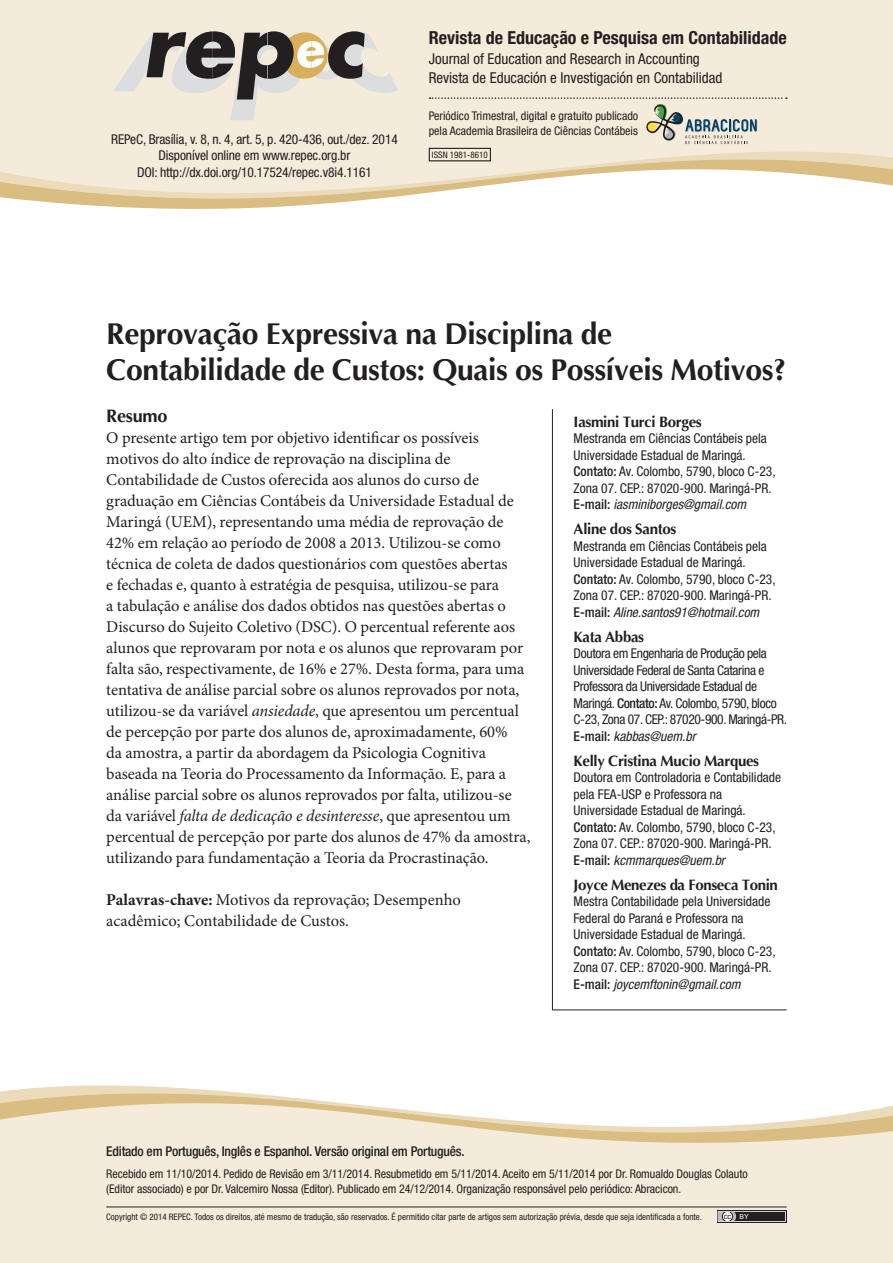
<style>
.page{position:relative;width:893px;height:1263px;background:#fff}
.page>*{position:absolute;margin:0;border:0;box-sizing:border-box;transform-origin:0 0}
.t1{font:700 30px/36px "Optima";letter-spacing:-.01em;color:#231f20}
.t2{font:700 condensed 18px "Helvetica Neue LT Std";color:#231f20}
.t3{font:700 18px "Optima";letter-spacing:-.01em;color:#231f20}
.t4{font:16.5px/21px "Minion Pro";letter-spacing:-.005em;color:#231f20}
.t5{font:700 15px "Optima";letter-spacing:-.02em;color:#231f20}
.t6{font:condensed 15px/19.5px "Helvetica Neue LT Std";color:#231f20}
.t7{font:condensed 13.5px/16.5px "Helvetica Neue LT Std";color:#231f20}
.t8{font:condensed 13.5px/16.5px "Helvetica Neue LT Std";letter-spacing:-.025em;color:#231f20}
.t9{font:500 condensed 13.5px "Helvetica Neue LT Std";letter-spacing:-.015em;color:#231f20}
.t10{font:condensed 12px/15px "Helvetica Neue LT Std";letter-spacing:-.005em;color:#231f20}
.t11{font:condensed 9px "Helvetica Neue LT Std";color:#231f20}
.t12{font:7.5px "Arial";color:#231f20}
.s1{font-weight:500}
.s2{font-style:italic}
.s3{font-weight:700}
.s4{font-size:7.05px;color:#fff}
</style>
<div class="page">
<div style="left:0;top:0;width:893px;height:125px;background:#f4ebda"></div>
<div style="left:0;top:1179px;width:893px;height:84px;background:#f4ebda"></div>
<svg style="left:0;top:127px;width:893px;height:82px;fill:#f4ebda"></svg>
<svg style="left:0;top:1085px;width:893px;height:94px;fill:#f4ebda"></svg>
<hr style="left:106px;top:1206px;width:681px;height:1px;background:#231f20">
<div style="left:717px;top:1210px;width:70px;height:13px;background:#231f20"></div>
<svg style="left:718px;top:1211px;width:68px;height:11px"></svg>
<svg style="left:113px;top:30px;width:285px;height:90px;background:#c0b9ad"></svg>
<div style="left:429px;top:148px;width:62px;height:13px;border:1px solid #231f20"></div>
<svg style="left:429px;top:97px;width:358px;height:47px;background:#e4dece"></svg>
<hr style="left:552px;top:409px;width:1px;height:601px;background:#231f20">
<hr style="left:552px;top:1009px;width:234px;height:1px;background:#231f20">
<p class="t7" style="left:111px;top:131px;width:288px;text-align:center">REPeC, Brasília, v. 8, n. 4, art. 5, p. 420-436, out./dez. 2014<br>Disponível online em www.repec.org.br<br>DOI: http://dx.doi.org/10.17524/repec.v8i4.1161</p>
<p class="t2" style="left:429px;top:27px;width:359px">Revista de Educação e Pesquisa em Contabilidade</p>
<p class="t6" style="left:429px;top:49px;width:295px">Journal of Education and Research in Accounting<br>Revista de Educación e Investigación en Contabilidad</p>
<p class="t10" style="left:429px;top:108px;width:211px">Periódico Trimestral, digital e gratuito publicado pela Academia Brasileira de Ciências Contábeis</p>
<p class="t11" style="left:432px;top:149px;width:57px">ISSN 1981-8610</p>
<h1 class="t1" style="left:106px;top:316px;width:682px">Reprovação Expressiva na Disciplina de<br>Contabilidade de Custos: Quais os Possíveis Motivos?</h1>
<p class="t5" style="left:574px;top:412px;width:130px">Iasmini Turci Borges</p>
<p class="t7" style="left:574px;top:430px;width:203px">Mestranda em Ciências Contábeis pela Universidade Estadual de Maringá.<br><span class="s1">Contato:</span> Av. Colombo, 5790, bloco C-23, Zona 07. CEP.: 87020-900. Maringá-PR.<br><span class="s1">E-mail:</span> <span class="s2">iasminiborges@gmail.com</span></p>
<p class="t5" style="left:574px;top:520px;width:104px">Aline dos Santos</p>
<p class="t7" style="left:574px;top:538px;width:203px">Mestranda em Ciências Contábeis pela Universidade Estadual de Maringá.<br><span class="s1">Contato:</span> Av. Colombo, 5790, bloco C-23, Zona 07. CEP.: 87020-900. Maringá-PR.<br><span class="s1">E-mail:</span> <span class="s2">Aline.santos91@hotmail.com</span></p>
<p class="t5" style="left:574px;top:627px;width:72px">Kata Abbas</p>
<p class="t8" style="left:574px;top:645px;width:215px">Doutora em Engenharia de Produção pela Universidade Federal de Santa Catarina e Professora da Universidade Estadual de Maringá. <span class="s1">Contato:</span> Av. Colombo, 5790, bloco C-23, Zona 07. CEP.: 87020-900. Maringá-PR.<br><span class="s1">E-mail:</span> <span class="s2">kabbas@uem.br</span></p>
<p class="t5" style="left:574px;top:751px;width:187px">Kelly Cristina Mucio Marques</p>
<p class="t7" style="left:574px;top:769px;width:209px">Doutora em Controladoria e Contabilidade pela FEA-USP e Professora na Universidade Estadual de Maringá.<br><span class="s1">Contato:</span> Av. Colombo, 5790, bloco C-23, Zona 07. CEP.: 87020-900. Maringá-PR.<br><span class="s1">E-mail:</span> <span class="s2">kcmmarques@uem.br</span></p>
<p class="t5" style="left:574px;top:875px;width:206px">Joyce Menezes da Fonseca Tonin</p>
<p class="t7" style="left:574px;top:893px;width:203px">Mestra Contabilidade pela Universidade Federal do Paraná e Professora na Universidade Estadual de Maringá.<br><span class="s1">Contato:</span> Av. Colombo, 5790, bloco C-23, Zona 07. CEP.: 87020-900. Maringá-PR.<br><span class="s1">E-mail:</span> <span class="s2">joycemftonin@gmail.com</span></p>
<p class="t3" style="left:106px;top:404px;width:63px">Resumo</p>
<p class="t4" style="left:106px;top:427px;width:426px">O presente artigo tem por objetivo identificar os possíveis motivos do alto índice de reprovação na disciplina de Contabilidade de Custos oferecida aos alunos do curso de graduação em Ciências Contábeis da Universidade Estadual de Maringá (UEM), representando uma média de reprovação de 42% em relação ao período de 2008 a 2013. Utilizou-se como técnica de coleta de dados questionários com questões abertas<br>e fechadas e, quanto à estratégia de pesquisa, utilizou-se para<br>a tabulação e análise dos dados obtidos nas questões abertas o Discurso do Sujeito Coletivo (DSC). O percentual referente aos alunos que reprovaram por nota e os alunos que reprovaram por falta são, respectivamente, de 16% e 27%. Desta forma, para uma tentativa de análise parcial sobre os alunos reprovados por nota, utilizou-se da variável <span class="s2">ansiedade</span>, que apresentou um percentual de percepção por parte dos alunos de, aproximadamente, 60%<br>da amostra, a partir da abordagem da Psicologia Cognitiva baseada na Teoria do Processamento da Informação. E, para a análise parcial sobre os alunos reprovados por falta, utilizou-se da variável <span class="s2">falta de dedicação e desinteresse</span>, que apresentou um percentual de percepção por parte dos alunos de 47% da amostra, utilizando para fundamentação a Teoria da Procrastinação.</p>
<p class="t4" style="left:106px;top:889px;width:356px"><span class="s3">Palavras-chave:</span> Motivos da reprovação; Desempenho acadêmico; Contabilidade de Custos.</p>
<p class="t9" style="left:106px;top:1143px;width:360px">Editado em Português, Inglês e Espanhol. Versão original em Português.</p>
<p class="t10" style="left:106px;top:1166px;width:643px">Recebido em 11/10/2014. Pedido de Revisão em 3/11/2014. Resubmetido em 5/11/2014. Aceito em 5/11/2014 por Dr. Romualdo Douglas Colauto (Editor associado) e por Dr. Valcemiro Nossa (Editor). Publicado em 24/12/2014. Organização responsável pelo periódico: Abracicon.</p>
<p class="t11" style="left:106px;top:1212px;width:597px">Copyright © 2014 REPEC. Todos os direitos, até mesmo de tradução, são reservados. É permitido citar parte de artigos sem autorização prévia, desde que seja identificada a fonte.</p>
<p class="t12" style="left:724px;top:1211px;width:27px">cc <span class="s4">BY</span></p>
</div>
